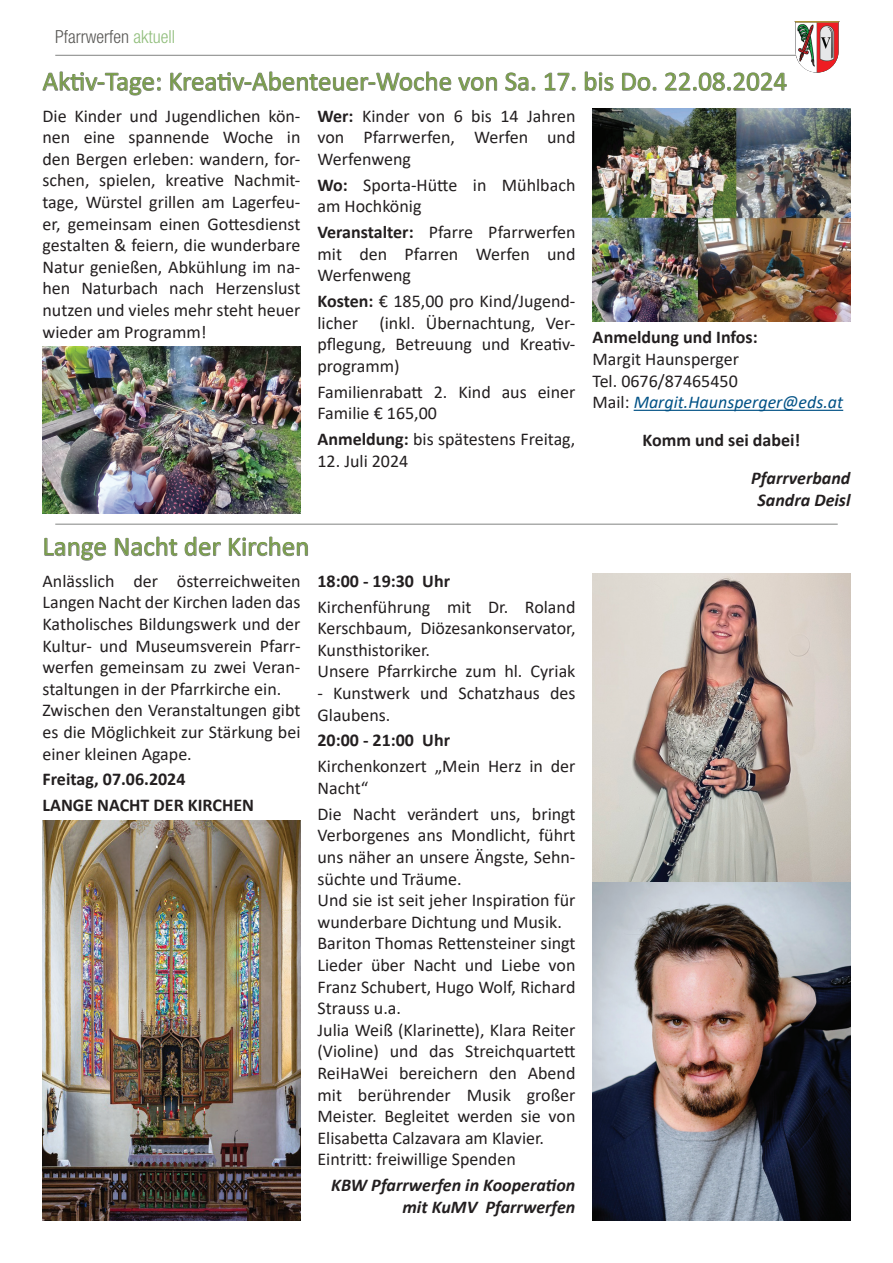
<style>
.page{position:relative;width:893px;height:1263px;background:#fff}
.page>*{position:absolute;margin:0;border:0;box-sizing:border-box;transform-origin:0 0}
.t1{font:27px "Calibri";color:#799d4a}
.t2{font:18px/21.6px "Calibri";color:#231f20}
.t3{font:700 18px/25.8px "Calibri";color:#231f20}
.t4{font:italic 700 18px/21.6px "Calibri";color:#231f20;text-align:center}
.t5{font:300 condensed 18px "Helvetica Neue LT Std";color:#595855}
.s1{color:#91be7c}
.s2{font-weight:700}
.s3{font-style:italic;color:#025286}
</style>
<div class="page">
<hr style="left:55px;top:524px;width:783px;height:1px;background:#818382">
<hr style="left:55px;top:55px;width:762px;height:1px;background:#818382">
<img style="left:794px;top:21px;width:46px;height:52px">
<hr style="left:634px;top:410px;width:209px;height:1px;background:#025286">
<svg style="left:43px;top:72px;width:118px;height:23px"></svg>
<svg style="left:170px;top:71px;width:281px;height:20px"></svg>
<svg style="left:458px;top:77px;width:39px;height:14px"></svg>
<svg style="left:505px;top:73px;width:30px;height:18px"></svg>
<svg style="left:545px;top:73px;width:30px;height:18px"></svg>
<svg style="left:585px;top:72px;width:28px;height:19px"></svg>
<svg style="left:622px;top:73px;width:34px;height:18px"></svg>
<svg style="left:665px;top:72px;width:122px;height:19px"></svg>
<svg style="left:44px;top:538px;width:62px;height:22px"></svg>
<svg style="left:115px;top:537px;width:62px;height:19px"></svg>
<svg style="left:185px;top:537px;width:36px;height:19px"></svg>
<svg style="left:229px;top:537px;width:79px;height:19px"></svg>
<img style="left:43px;top:347px;width:257px;height:166px">
<img style="left:592px;top:108px;width:258px;height:213px">
<img style="left:43px;top:821px;width:257px;height:399px">
<img style="left:592px;top:573px;width:258px;height:647px">
<p class="t5" style="left:55px;top:26px;width:121px">Pfarrwerfen <span class="s1">aktuell</span></p>
<h1 class="t1" style="left:43px;top:63px;width:746px">Aktiv-Tage: Kreativ-Abenteuer-Woche von Sa. 17. bis Do. 22.08.2024</h1>
<p class="t2" style="left:43px;top:104px;width:259px;text-align:justify">Die Kinder und Jugendlichen kön&shy;nen eine spannende Woche in den Bergen erleben: wandern, for&shy;schen, spielen, kreative Nachmit&shy;tage, Würstel grillen am Lagerfeu&shy;er, gemeinsam einen Gottesdienst gestalten &amp; feiern, die wunderbare Natur genießen, Abkühlung im na&shy;hen Naturbach nach Herzenslust nutzen und vieles mehr steht heuer wieder am Programm!</p>
<p class="t2" style="left:317px;top:104px;width:259px;text-align:justify"><span class="s2">Wer:</span> Kinder von 6 bis 14 Jahren von Pfarrwerfen, Werfen und Werfenweng</p>
<p class="t2" style="left:317px;top:173px;width:259px"><span class="s2">Wo:</span> Sporta-Hütte in Mühlbach am Hochkönig</p>
<p class="t2" style="left:317px;top:221px;width:259px;text-align:justify"><span class="s2">Veranstalter:</span> Pfarre Pfarrwerfen mit den Pfarren Werfen und Werfenweng</p>
<p class="t2" style="left:317px;top:290px;width:259px;text-align:justify"><span class="s2">Kosten:</span> € 185,00 pro Kind/Jugend&shy;licher (inkl. Übernachtung, Ver&shy;pflegung, Betreuung und Kreativ&shy;programm)</p>
<p class="t2" style="left:317px;top:380px;width:259px">Familienrabatt 2. Kind aus einer<br>Familie € 165,00</p>
<p class="t2" style="left:317px;top:428px;width:259px"><span class="s2">Anmeldung:</span> bis spätestens Freitag,</p>
<p class="t2" style="left:317px;top:450px;width:92px">12. Juli 2024</p>
<h1 class="t1" style="left:43px;top:528px;width:268px">Lange Nacht der Kirchen</h1>
<p class="t2" style="left:43px;top:569px;width:259px">Anlässlich der österreichweiten Langen Nacht der Kirchen laden das Katholisches Bildungswerk und der Kultur- und Museumsverein Pfarr&shy;werfen gemeinsam zu zwei Veran&shy;staltungen in der Pfarrkirche ein.<br>Zwischen den Veranstaltungen gibt es die Möglichkeit zur Stärkung bei einer kleinen Agape.</p>
<p class="t3" style="left:43px;top:766px;width:213px">Freitag, 07.06.2024<br>LANGE NACHT DER KIRCHEN</p>
<p class="t3" style="left:317px;top:568px;width:134px">18:00 - 19:30 Uhr</p>
<p class="t2" style="left:317px;top:595px;width:259px">Kirchenführung mit Dr. Roland<br>Kerschbaum, Diözesankonservator,<br>Kunsthistoriker.<br>Unsere Pfarrkirche zum hl. Cyriak</p>
<p class="t2" style="left:317px;top:682px;width:259px">- Kunstwerk und Schatzhaus des<br>Glaubens.</p>
<p class="t3" style="left:317px;top:727px;width:134px">20:00 - 21:00 Uhr</p>
<p class="t2" style="left:317px;top:755px;width:259px">Kirchenkonzert „Mein Herz in der<br>Nacht“</p>
<p class="t2" style="left:317px;top:802px;width:259px">Die Nacht verändert uns, bringt<br>Verborgenes ans Mondlicht, führt uns näher an unsere Ängste, Sehn&shy;süchte und Träume.<br>Und sie ist seit jeher Inspiration für wunderbare Dichtung und Musik.<br>Bariton Thomas Rettensteiner singt<br>Lieder über Nacht und Liebe von<br>Franz Schubert, Hugo Wolf, Richard<br>Strauss u.a.<br>Julia Weiß (Klarinette), Klara Reiter (Violine) und das Streichquartett<br>ReiHaWei bereichern den Abend mit berührender Musik großer<br>Meister. Begleitet werden sie von<br>Elisabetta Calzavara am Klavier.<br>Eintritt: freiwillige Spenden</p>
<p class="t4" style="left:331px;top:1174px;width:246px;text-align:right">KBW Pfarrwerfen in Kooperation mit KuMV Pfarrwerfen</p>
<p class="t3" style="left:592px;top:324px;width:167px">Anmeldung und Infos:</p>
<p class="t2" style="left:592px;top:348px;width:252px">Margit Haunsperger<br>Tel. 0676/87465450<br>Mail: <span class="s3">Margit.Haunsperger@eds.at</span></p>
<p class="t3" style="left:642px;top:427px;width:159px">Komm und sei dabei!</p>
<p class="t4" style="left:751px;top:467px;width:101px">Pfarrverband<br>Sandra Deisl</p>
</div>
